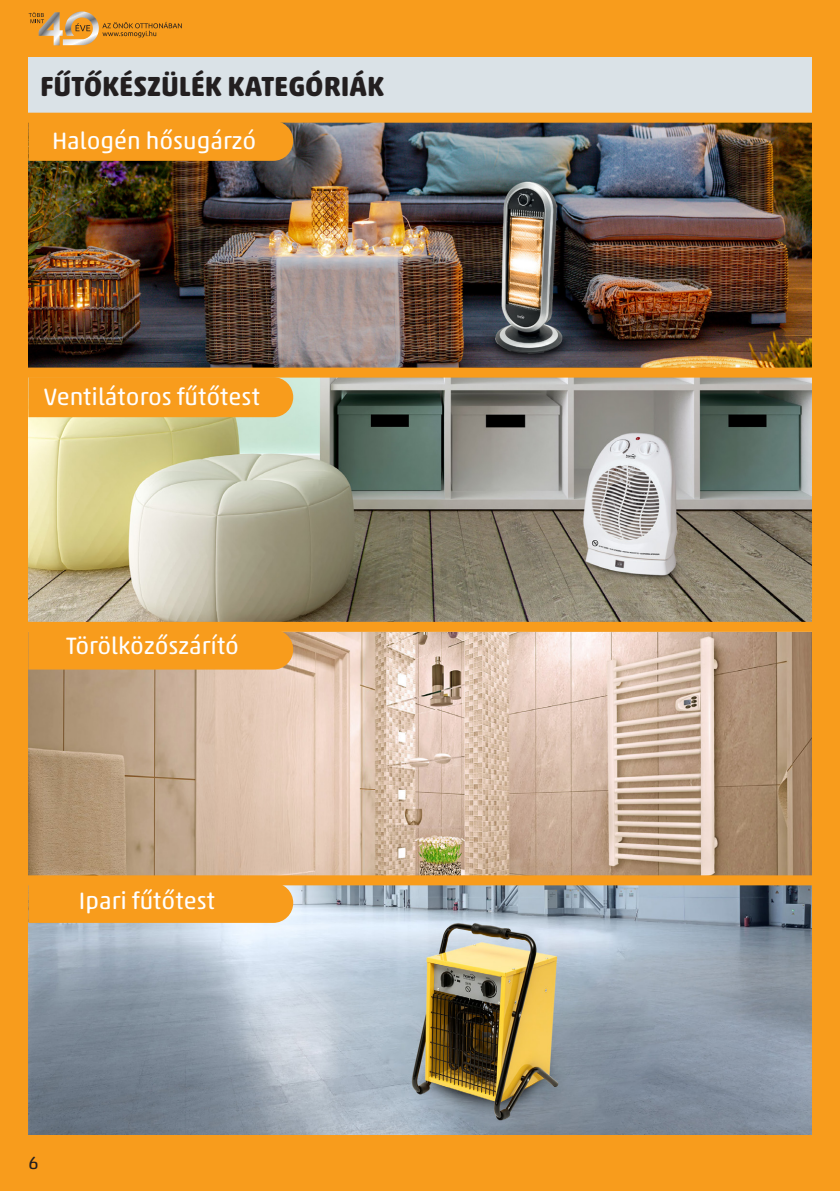
<style>
.page{position:relative;width:840px;height:1191px;background:#fff}
.page>*{position:absolute;margin:0;border:0;box-sizing:border-box;transform-origin:0 0}
.t1{font:700 28px "Akko Rounded Pro";color:#231f20}
.t2{font:24px "Akko Rounded Pro";color:#fff}
.t3{font:18px "Akko Rounded Pro";color:#231f20}
</style>
<div class="page">
<div style="left:0;top:0;width:839px;height:1191px;background:#f89c1c"></div>
<div style="left:28px;top:57px;width:783px;height:1077px;background:#dae2e7"></div>
<img style="left:28px;top:123px;width:783px;height:499px">
<img style="left:28px;top:632px;width:783px;height:502px">
<div style="left:28px;top:123px;width:265px;height:38px;background:#f89c1c"></div>
<div style="left:28px;top:377px;width:265px;height:40px;background:#f89c1c"></div>
<div style="left:28px;top:632px;width:265px;height:37px;background:#f89c1c"></div>
<div style="left:28px;top:885px;width:265px;height:38px;background:#f89c1c"></div>
<div style="left:19px;top:113px;width:812px;height:10px;background:#f89c1c"></div>
<div style="left:19px;top:367px;width:812px;height:10px;background:#f89c1c"></div>
<div style="left:20px;top:622px;width:812px;height:10px;background:#f89c1c"></div>
<div style="left:17px;top:875px;width:812px;height:10px;background:#f89c1c"></div>
<svg style="left:29px;top:11px;width:153px;height:34px"></svg>
<p class="t1" style="left:40px;top:69px;width:345px">FŰTŐKÉSZÜLÉK KATEGÓRIÁK</p>
<p class="t2" style="left:52px;top:127px;width:205px">Halogén hősugárzó</p>
<p class="t2" style="left:44px;top:382px;width:217px">Ventilátoros fűtőtest</p>
<p class="t2" style="left:66px;top:631px;width:174px">Törölközőszárító</p>
<p class="t2" style="left:79px;top:886px;width:137px">Ipari fűtőtest</p>
<p class="t3" style="left:28px;top:1152px;width:12px">6</p>
</div>
